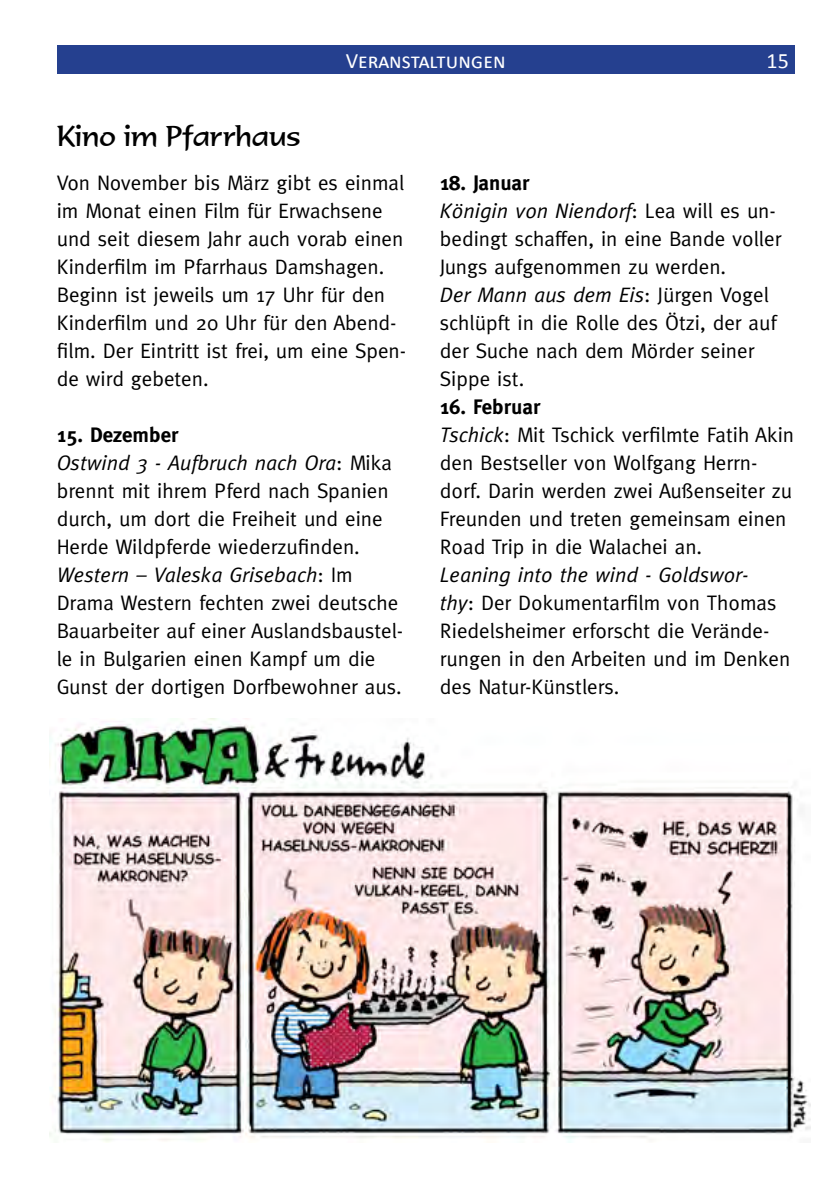
<style>
.page{position:relative;width:840px;height:1191px;background:#fff}
.page>*{position:absolute;margin:0;border:0;box-sizing:border-box;transform-origin:0 0}
.t1{font:28px "Formal 436 BT";color:#000}
.t2{font:22px "Calibri";color:#fff}
.t3{font:21px/28px "Meta";color:#000}
.s1{font-weight:700}
.s2{font-style:italic}
</style>
<div class="page">
<div style="left:57px;top:45px;width:737px;height:29px;background:#25408f"></div>
<img style="left:50px;top:719px;width:759px;height:424px">
<h1 class="t1" style="left:57px;top:119px;width:245px">Kino im Pfarrhaus</h1>
<p class="t2" style="left:345px;top:47px;width:161px">Veranstaltungen</p>
<p class="t2" style="left:766px;top:47px;width:24px">15</p>
<p class="t3" style="left:57px;top:168px;width:351px">Von November bis März gibt es einmal im Monat einen Film für Erwachsene und seit diesem Jahr auch vorab einen Kinderfilm im Pfarrhaus Damshagen.<br>Beginn ist jeweils um 17 Uhr für den Kinderfilm und 20 Uhr für den Abend&shy;film. Der Eintritt ist frei, um eine Spen&shy;de wird gebeten.</p>
<p class="t3" style="left:57px;top:420px;width:348px"><span class="s1">15. Dezember<br></span><span class="s2">Ostwind 3 - Aufbruch nach Ora</span>: Mika brennt mit ihrem Pferd nach Spanien durch, um dort die Freiheit und eine Herde Wildpferde wiederzufinden.<br><span class="s2">Western – Valeska Grisebach</span>: Im Drama Western fechten zwei deutsche Bauarbeiter auf einer Auslandsbaustel&shy;le in Bulgarien einen Kampf um die Gunst der dortigen Dorfbewohner aus.</p>
<p class="t3" style="left:439px;top:168px;width:343px"><span class="s1">18. Januar<br></span><span class="s2">Königin von Niendorf</span>: Lea will es un&shy;bedingt schaffen, in eine Bande voller<br>Jungs aufgenommen zu werden.<br><span class="s2">Der Mann aus dem Eis</span>: Jürgen Vogel schlüpft in die Rolle des Ötzi, der auf der Suche nach dem Mörder seiner<br>Sippe ist.</p>
<p class="t3" style="left:439px;top:392px;width:355px"><span class="s1">16. Februar<br></span><span class="s2">Tschick</span>: Mit Tschick verfilmte Fatih Akin den Bestseller von Wolfgang Herrn&shy;dorf. Darin werden zwei Außenseiter zu<br>Freunden und treten gemeinsam einen<br>Road Trip in die Walachei an.</p>
<p class="t3" style="left:439px;top:560px;width:352px"><span class="s2">Leaning into the wind - Goldswor-<br>thy</span>: Der Dokumentarfilm von Thomas Riedelsheimer erforscht die Verände&shy;rungen in den Arbeiten und im Denken des Natur-Künstlers.</p>
</div>
